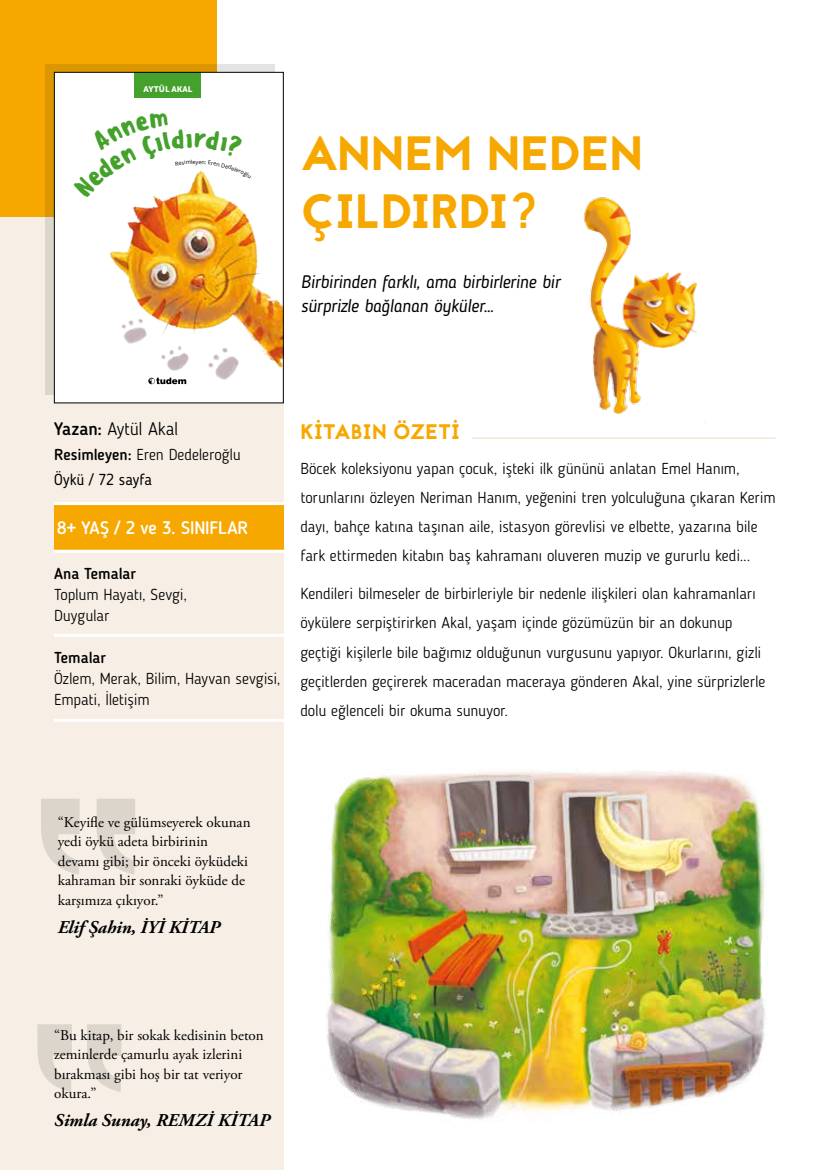
<style>
.page{position:relative;width:830px;height:1170px;background:#fff}
.page>*{position:absolute;margin:0;border:0;box-sizing:border-box;transform-origin:0 0}
.t1{font:48px/57.6px "Jaapokki";color:#f7a800}
.t2{font:21px "Jaapokki";letter-spacing:-.005em;color:#f7a800}
.t3{font:italic 18px/24px "Blogger Sans";letter-spacing:-.015em;color:#000}
.t4{font:italic 700 18px "Adobe Garamond Pro";color:#000}
.t5{font:500 18px "Blogger Sans";letter-spacing:-.01em;color:#fff}
.t6{font:300 18px "Blogger Sans";letter-spacing:-.01em;color:#000}
.t7{font:300 15.75px/29.1px "Blogger Sans";letter-spacing:-.005em;color:#000}
.t8{font:500 15.75px "Blogger Sans";color:#000}
.t9{font:15px/19.5px "Adobe Garamond Pro";color:#000}
.t10{font:8.1px "Museo Sans 900";color:#fff}
.s1{font-weight:500}
.s2{font-weight:400}
</style>
<div class="page">
<div style="left:0;top:216px;width:283px;height:953px;background:#f7efe5"></div>
<div style="left:0;top:0;width:216px;height:216px;background:#f7a800"></div>
<div style="left:54px;top:505px;width:229px;height:44px;background:#f7a800"></div>
<svg style="left:45px;top:64px;width:229px;height:330px;background:#d7af59"></svg>
<div style="left:54px;top:73px;width:229px;height:330px;background:#fff"></div>
<img style="left:110px;top:198px;width:171px;height:187px">
<img style="left:183px;top:333px;width:66px;height:52px">
<div style="left:135px;top:72px;width:66px;height:26px;background:#44a12b"></div>
<svg style="left:148px;top:377px;width:38px;height:7px"></svg>
<div style="left:54px;top:72px;width:229px;height:331px;border:1px solid #000"></div>
<hr style="left:54px;top:502px;width:230px;height:3px;background:#fff">
<hr style="left:54px;top:549px;width:230px;height:3px;background:#fff">
<hr style="left:54px;top:633px;width:230px;height:3px;background:#fff">
<hr style="left:54px;top:718px;width:230px;height:3px;background:#fff">
<hr style="left:471px;top:437px;width:304px;height:2px;background:#f4e8da">
<svg style="left:41px;top:799px;width:94px;height:75px"></svg>
<svg style="left:37px;top:1024px;width:84px;height:67px"></svg>
<img style="left:326px;top:771px;width:439px;height:349px">
<img style="left:584px;top:197px;width:123px;height:228px">
<div style="left:255px;top:360px;width:15px;height:34px;background:#fff"></div>
<svg style="left:153px;top:170px;width:70px;height:28px"></svg>
<p class="t10" style="left:143px;top:85px;width:50px">AYTÜL AKAL</p>
<h1 class="t1" style="left:300px;top:126px;width:344px">ANNEM NEDEN<br>ÇILDIRDI?</h1>
<p class="t3" style="left:301px;top:269px;width:261px">Birbirinden farklı, ama birbirlerine bir sürprizle bağlanan öyküler…</p>
<p class="t6" style="left:54px;top:418px;width:126px"><span class="s1">Yazan:</span> Aytül Akal</p>
<p class="t7" style="left:54px;top:442px;width:188px;line-height:25.2px"><span class="s1">Resimleyen:</span> Eren Dedeleroğlu<br><span class="s2">Öykü / 72 sayfa</span></p>
<p class="t5" style="left:57px;top:517px;width:192px">8+ YAŞ / 2 ve 3. SINIFLAR</p>
<p class="t8" style="left:54px;top:564px;width:84px">Ana Temalar</p>
<p class="t7" style="left:54px;top:583px;width:134px;line-height:21px">Toplum Hayatı, Sevgi,<br>Duygular</p>
<p class="t8" style="left:54px;top:648px;width:54px">Temalar</p>
<p class="t7" style="left:54px;top:667px;width:228px;line-height:21px">Özlem, Merak, Bilim, Hayvan sevgisi,<br>Empati, İletişim</p>
<h2 class="t2" style="left:300px;top:417px;width:161px">KİTABIN ÖZETİ</h2>
<p class="t7" style="left:300px;top:454px;width:476px">Böcek koleksiyonu yapan çocuk, işteki ilk gününü anlatan Emel Hanım, torunlarını özleyen Neriman Hanım, yeğenini tren yolculuğuna çıkaran Kerim dayı, bahçe katına taşınan aile, istasyon görevlisi ve elbette, yazarına bile fark ettirmeden kitabın baş kahramanı oluveren muzip ve gururlu kedi...</p>
<p class="t7" style="left:300px;top:579px;width:466px">Kendileri bilmeseler de birbirleriyle bir nedenle ilişkileri olan kahramanları öykülere serpiştirirken Akal, yaşam içinde gözümüzün bir an dokunup geçtiği kişilerle bile bağımız olduğunun vurgusunu yapıyor. Okurlarını, gizli geçitlerden geçirerek maceradan maceraya gönderen Akal, yine sürprizlerle dolu eğlenceli bir okuma sunuyor.</p>
<p class="t9" style="left:58px;top:812px;width:194px">“Keyifle ve gülümseyerek okunan yedi öykü adeta birbirinin devamı gibi; bir önceki öyküdeki kahraman bir sonraki öyküde de karşımıza çıkıyor.”</p>
<p class="t4" style="left:58px;top:916px;width:164px">Elif Şahin, İYİ KİTAP</p>
<p class="t9" style="left:54px;top:1025px;width:211px">“Bu kitap, bir sokak kedisinin beton zeminlerde çamurlu ayak izlerini bırakması gibi hoş bir tat veriyor okura.”</p>
<p class="t4" style="left:54px;top:1110px;width:188px">Simla Sunay, Remzi Kitap</p>
</div>
